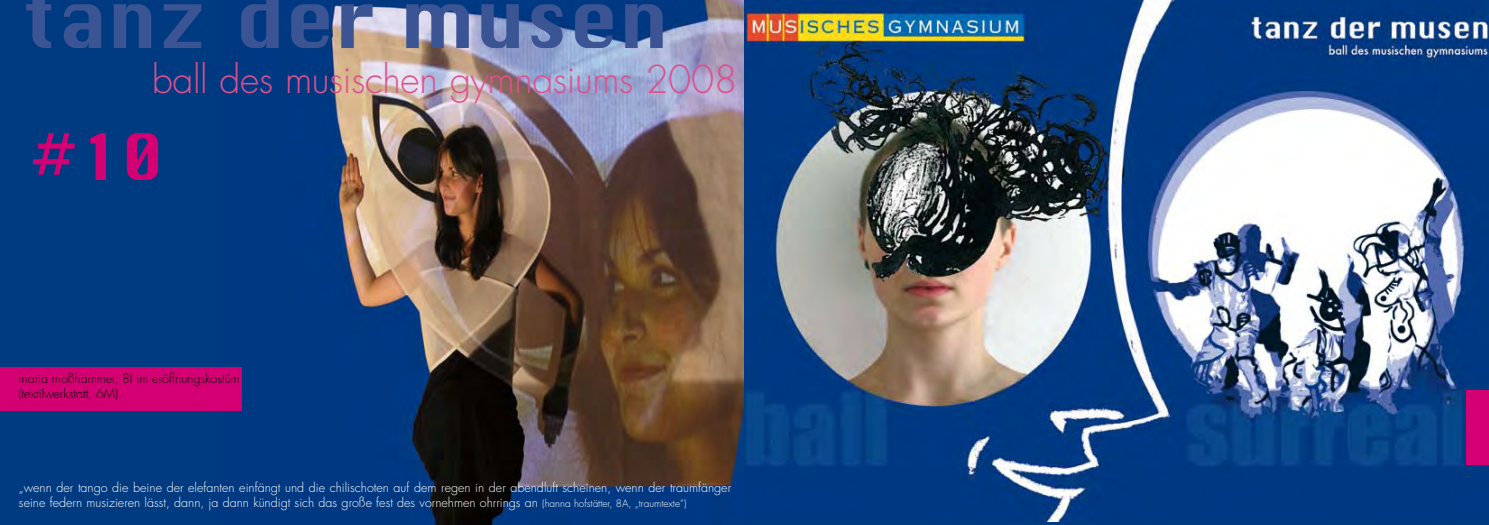
<style>
.page{position:relative;width:1489px;height:525px;background:#fff}
.page>*{position:absolute;margin:0;border:0;box-sizing:border-box;transform-origin:0 0}
.t1{font:75px "Chicago";color:#3b5493}
.t2{font:62.5px "Chicago";color:#d40073}
.t3{font:300 37.5px "Futura";letter-spacing:-.01em;color:#dc518d}
.t4{font:300 12.5px/15px "Futura";color:#fff}
.t5{font:300 12.5px/15px "Futura";color:#000}
.s1{font-size:10px}
</style>
<div class="page">
<div style="left:0;top:0;width:1488px;height:524px;background:#003a80"></div>
<img style="left:214px;top:0;width:530px;height:524px">
<img style="left:744px;top:0;width:744px;height:521px">
<div style="left:1466px;top:390px;width:22px;height:74px;background:#d40073"></div>
<div style="left:0;top:366px;width:241px;height:44px;background:#d40073"></div>
<h1 class="t1" style="left:20px;top:-37px;width:650px">tanz der musen</h1>
<h3 class="t3" style="left:152px;top:55px;width:587px">ball des musischen gymnasiums 2008</h3>
<h2 class="t2" style="left:28px;top:109px;width:137px">#10</h2>
<p class="t5" style="left:19px;top:370px;width:222px">maria moßhammer, 8I im eröffnungskostüm (textilwerkstatt, 6M)</p>
<p class="t4" style="left:19px;top:479px;width:713px">„wenn der tango die beine der elefanten einfängt und die chilischoten auf dem regen in der abendluft scheinen, wenn der traumfänger seine federn musizieren lässt, dann, ja dann kündigt sich das große fest des vornehmen ohrrings an <span class="s1">(hanna hofstätter, 8A, „traumtexte“)</span></p>
</div>
